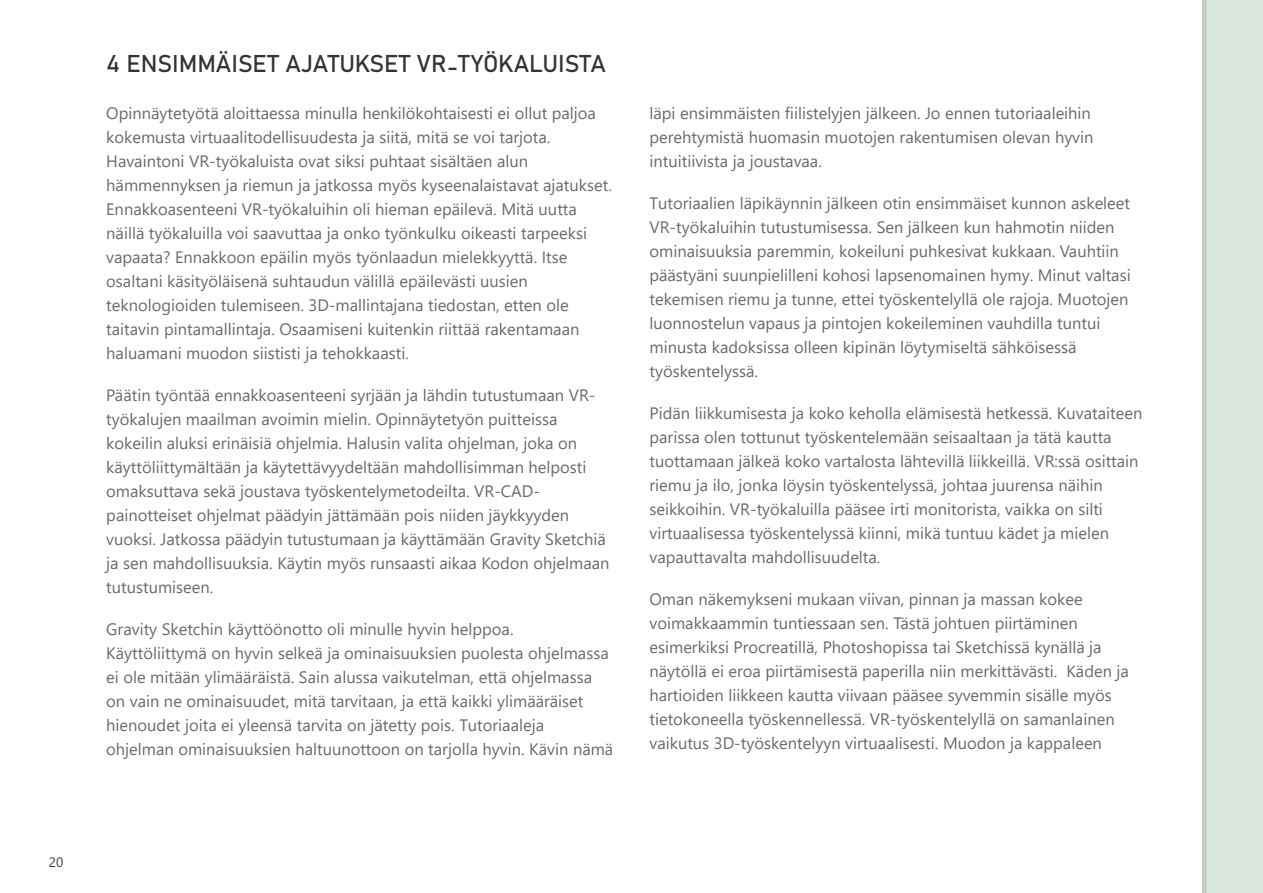
<style>
.page{position:relative;width:1263px;height:893px;background:#fff}
.page>*{position:absolute;margin:0;border:0;box-sizing:border-box;transform-origin:0 0}
.t1{font:24px "Bahnschrift";color:#333}
.t2{font:16.5px/24px "Segoe UI";color:#6a6a6a}
.t3{font:13.5px "Segoe UI";color:#404040}
</style>
<div class="page">
<div style="left:1202px;top:0;width:61px;height:893px;background:#d9e7df"></div>
<p class="t3" style="left:49px;top:857px;width:16px">20</p>
<h1 class="t1" style="left:106px;top:53px;width:501px">4 ENSIMMÄISET AJATUKSET VR-TYÖKALUISTA</h1>
<p class="t2" style="left:106px;top:102px;width:507px">Opinnäytetyötä aloittaessa minulla henkilökohtaisesti ei ollut paljoa kokemusta virtuaalitodellisuudesta ja siitä, mitä se voi tarjota.<br>Havaintoni VR-työkaluista ovat siksi puhtaat sisältäen alun hämmennyksen ja riemun ja jatkossa myös kyseenalaistavat ajatukset.<br>Ennakkoasenteeni VR-työkaluihin oli hieman epäilevä. Mitä uutta näillä työkaluilla voi saavuttaa ja onko työnkulku oikeasti tarpeeksi vapaata? Ennakkoon epäilin myös työnlaadun mielekkyyttä. Itse osaltani käsityöläisenä suhtaudun välillä epäilevästi uusien teknologioiden tulemiseen. 3D-mallintajana tiedostan, etten ole taitavin pintamallintaja. Osaamiseni kuitenkin riittää rakentamaan haluamani muodon siististi ja tehokkaasti.</p>
<p class="t2" style="left:106px;top:384px;width:505px">Päätin työntää ennakkoasenteeni syrjään ja lähdin tutustumaan VR&shy;työkalujen maailman avoimin mielin. Opinnäytetyön puitteissa kokeilin aluksi erinäisiä ohjelmia. Halusin valita ohjelman, joka on käyttöliittymältään ja käytettävyydeltään mahdollisimman helposti omaksuttava sekä joustava työskentelymetodeilta. VR-CAD&shy;painotteiset ohjelmat päädyin jättämään pois niiden jäykkyyden vuoksi. Jatkossa päädyin tutustumaan ja käyttämään Gravity Sketchiä ja sen mahdollisuuksia. Käytin myös runsaasti aikaa Kodon ohjelmaan tutustumiseen.</p>
<p class="t2" style="left:106px;top:618px;width:508px">Gravity Sketchin käyttöönotto oli minulle hyvin helppoa.<br>Käyttöliittymä on hyvin selkeä ja ominaisuuksien puolesta ohjelmassa ei ole mitään ylimääräistä. Sain alussa vaikutelman, että ohjelmassa on vain ne ominaisuudet, mitä tarvitaan, ja että kaikki ylimääräiset hienoudet joita ei yleensä tarvita on jätetty pois. Tutoriaaleja ohjelman ominaisuuksien haltuunottoon on tarjolla hyvin. Kävin nämä</p>
<p class="t2" style="left:649px;top:102px;width:446px">läpi ensimmäisten fiilistelyjen jälkeen. Jo ennen tutoriaaleihin perehtymistä huomasin muotojen rakentumisen olevan hyvin intuitiivista ja joustavaa.</p>
<p class="t2" style="left:649px;top:192px;width:483px">Tutoriaalien läpikäynnin jälkeen otin ensimmäiset kunnon askeleet VR-työkaluihin tutustumisessa. Sen jälkeen kun hahmotin niiden ominaisuuksia paremmin, kokeiluni puhkesivat kukkaan. Vauhtiin päästyäni suunpielilleni kohosi lapsenomainen hymy. Minut valtasi tekemisen riemu ja tunne, ettei työskentelyllä ole rajoja. Muotojen luonnostelun vapaus ja pintojen kokeileminen vauhdilla tuntui minusta kadoksissa olleen kipinän löytymiseltä sähköisessä työskentelyssä.</p>
<p class="t2" style="left:649px;top:402px;width:494px">Pidän liikkumisesta ja koko keholla elämisestä hetkessä. Kuvataiteen parissa olen tottunut työskentelemään seisaaltaan ja tätä kautta tuottamaan jälkeä koko vartalosta lähtevillä liikkeillä. VR:ssä osittain riemu ja ilo, jonka löysin työskentelyssä, johtaa juurensa näihin seikkoihin. VR-työkaluilla pääsee irti monitorista, vaikka on silti virtuaalisessa työskentelyssä kiinni, mikä tuntuu kädet ja mielen vapauttavalta mahdollisuudelta.</p>
<p class="t2" style="left:649px;top:588px;width:481px">Oman näkemykseni mukaan viivan, pinnan ja massan kokee voimakkaammin tuntiessaan sen. Tästä johtuen piirtäminen esimerkiksi Procreatillä, Photoshopissa tai Sketchissä kynällä ja näytöllä ei eroa piirtämisestä paperilla niin merkittävästi. Käden ja hartioiden liikkeen kautta viivaan pääsee syvemmin sisälle myös tietokoneella työskennellessä. VR-työskentelyllä on samanlainen vaikutus 3D-työskentelyyn virtuaalisesti. Muodon ja kappaleen</p>
</div>
